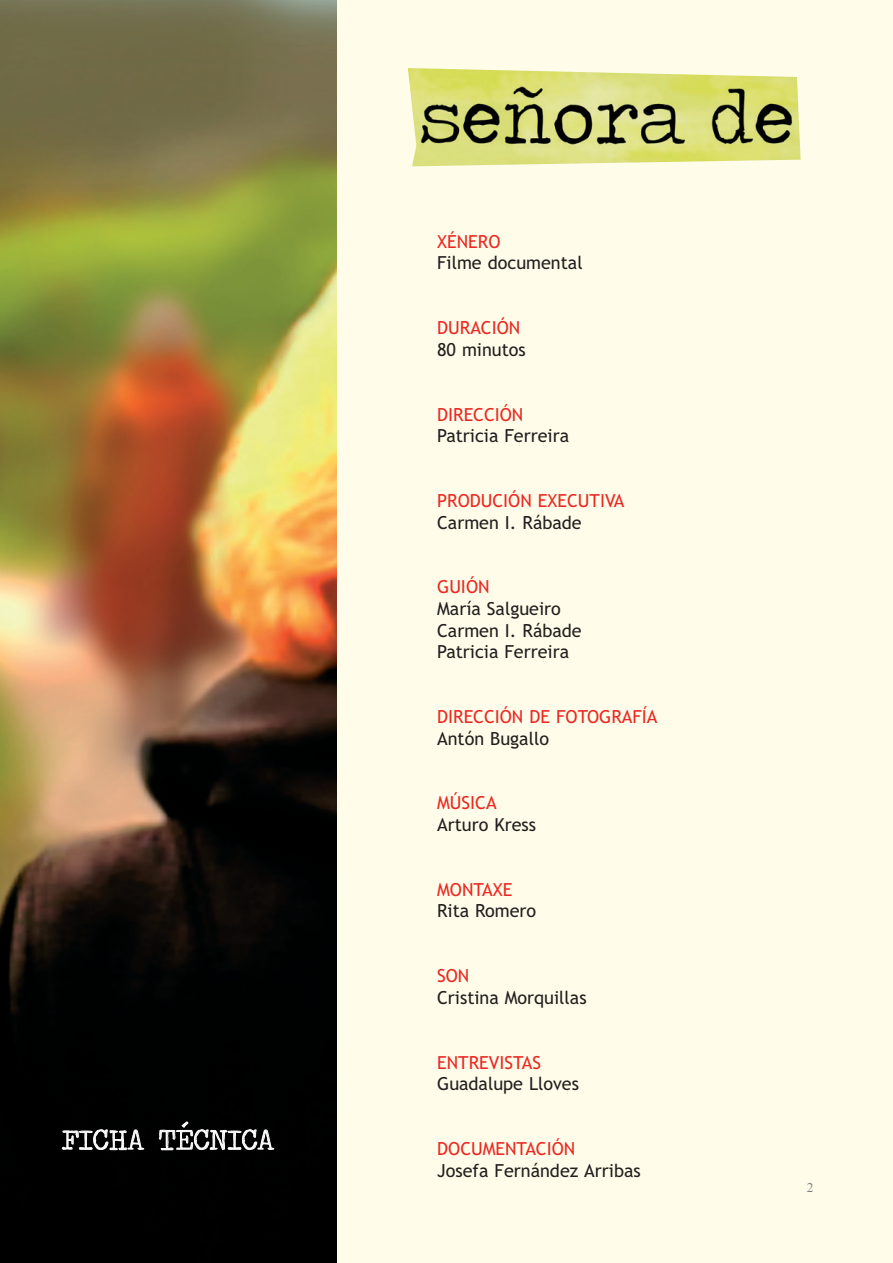
<style>
.page{position:relative;width:893px;height:1263px;background:#fff}
.page>*{position:absolute;margin:0;border:0;box-sizing:border-box;transform-origin:0 0}
.t1{font:30px "Traveling Typewriter";color:#fff}
.t2{font:18px/21.6px "Trebuchet MS";color:#231f20}
.t3{font:18px "Trebuchet MS";color:#ea2924}
.t4{font:13.5px "Times New Roman";color:#808285}
</style>
<div class="page">
<div style="left:285px;top:0;width:608px;height:1263px;background:#fffde9"></div>
<img style="left:0;top:0;width:336px;height:1263px">
<img style="left:408px;top:68px;width:393px;height:98px">
<h1 class="t1" style="left:62px;top:1119px;width:214px">FICHA TÉCNICA</h1>
<p class="t3" style="left:437px;top:231px;width:65px">XÉNERO</p>
<p class="t2" style="left:437px;top:252px;width:147px">Filme documental</p>
<p class="t3" style="left:437px;top:317px;width:85px">DURACIÓN</p>
<p class="t2" style="left:437px;top:339px;width:90px">80 minutos</p>
<p class="t3" style="left:437px;top:404px;width:88px">DIRECCIÓN</p>
<p class="t2" style="left:437px;top:425px;width:134px">Patricia Ferreira</p>
<p class="t3" style="left:437px;top:490px;width:189px">PRODUCIÓN EXECUTIVA</p>
<p class="t2" style="left:437px;top:511px;width:146px">Carmen I. Rábade</p>
<p class="t3" style="left:437px;top:577px;width:54px">GUIÓN</p>
<p class="t2" style="left:437px;top:598px;width:146px">María Salgueiro<br>Carmen I. Rábade<br>Patricia Ferreira</p>
<p class="t3" style="left:437px;top:706px;width:222px">DIRECCIÓN DE FOTOGRAFÍA</p>
<p class="t2" style="left:437px;top:727px;width:113px">Antón Bugallo</p>
<p class="t3" style="left:437px;top:793px;width:61px">MÚSICA</p>
<p class="t2" style="left:437px;top:814px;width:100px">Arturo Kress</p>
<p class="t3" style="left:437px;top:879px;width:77px">MONTAXE</p>
<p class="t2" style="left:437px;top:900px;width:100px">Rita Romero</p>
<p class="t3" style="left:437px;top:965px;width:34px">SON</p>
<p class="t2" style="left:437px;top:987px;width:151px">Cristina Morquillas</p>
<p class="t3" style="left:437px;top:1052px;width:105px">ENTREVISTAS</p>
<p class="t2" style="left:437px;top:1073px;width:143px">Guadalupe Lloves</p>
<p class="t3" style="left:437px;top:1138px;width:140px">DOCUMENTACIÓN</p>
<p class="t2" style="left:437px;top:1159px;width:205px">Josefa Fernández Arribas</p>
<p class="t4" style="left:807px;top:1179px;width:8px">2</p>
</div>
